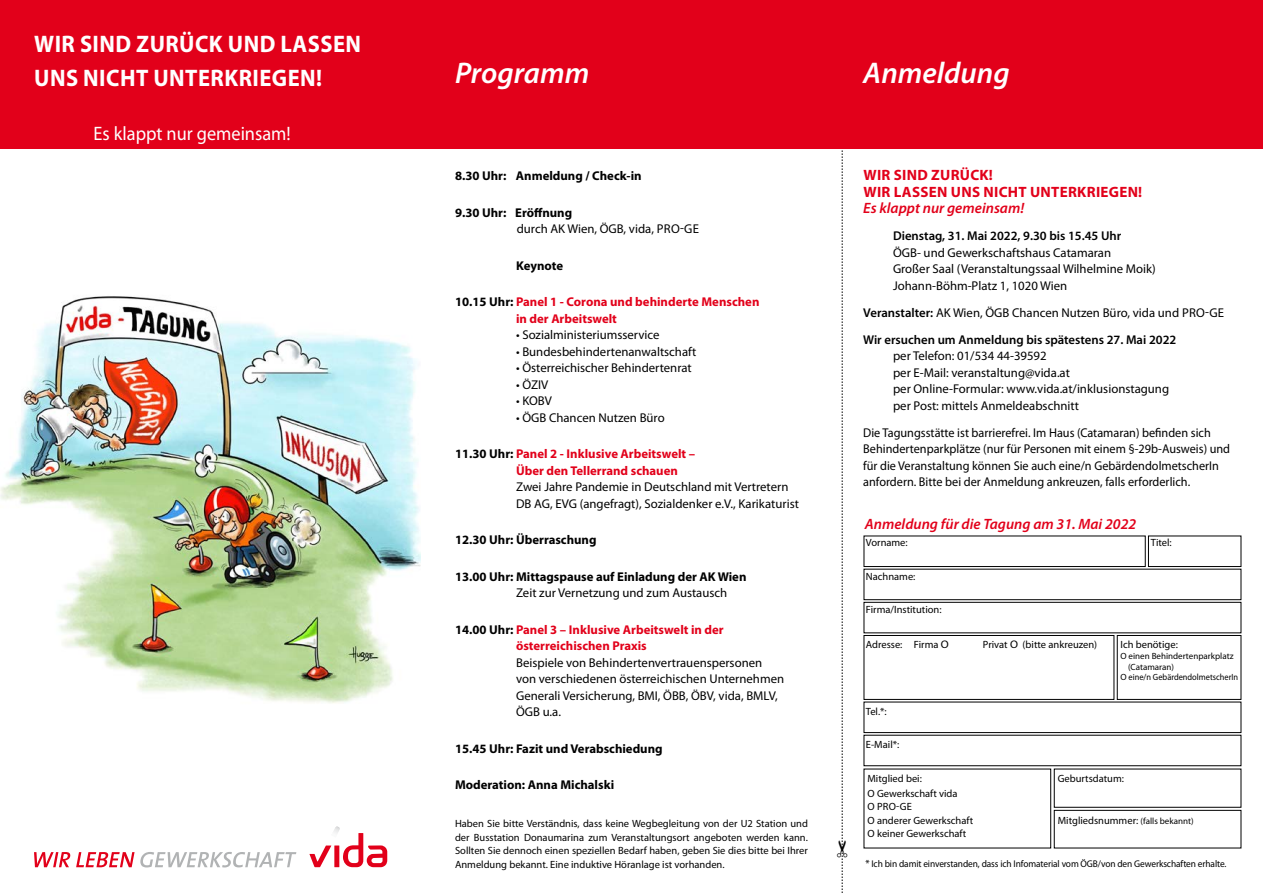
<style>
.page{position:relative;width:1263px;height:893px;background:#fff}
.page>*{position:absolute;margin:0;border:0;box-sizing:border-box;transform-origin:0 0}
.t1{font:italic 600 30px "Myriad Pro";color:#fff}
.t2{font:700 24px/34.2px "Myriad Pro";letter-spacing:.02em;color:#fff;scale:.94 1}
.t3{font:19.5px "Myriad Pro";color:#fff;scale:.94 1}
.t4{font:italic 600 15px "Myriad Pro";color:#e2001a}
.t5{font:700 15px/16.5px "Myriad Pro";letter-spacing:.02em;color:#e2001a}
.t6{font:12.75px/16.5px "Myriad Pro";color:#000}
.t7{font:12.75px/16.5px "Myriad Pro";color:#000;scale:.96 1}
.t8{font:700 12.75px/16.5px "Myriad Pro";color:#e2001a}
.t9{font:700 12.75px "Myriad Pro";color:#000}
.t10{font:600 12.75px/27px "Myriad Pro";color:#000}
.t11{font:10.5px/13.5px "Myriad Pro";color:#000}
.t12{font:9.75px "Myriad Pro";letter-spacing:-.01em;color:#000;scale:.96 1}
.t13{font:9px "Myriad Pro";color:#000}
.s1{color:#000}
.s2{font-weight:400}
.s3{font-size:10.95px}
.s4{font-size:9px}
.s5{font-size:10.5px}
</style>
<div class="page">
<img style="left:0;top:296px;width:421px;height:407px">
<div style="left:0;top:0;width:1263px;height:149px;background:#e2001a"></div>
<div style="left:864px;top:536px;width:281px;height:31px;border:1px solid #000"></div>
<div style="left:1148px;top:536px;width:93px;height:31px;border:1px solid #000"></div>
<div style="left:864px;top:569px;width:377px;height:31px;border:1px solid #000"></div>
<div style="left:864px;top:602px;width:377px;height:31px;border:1px solid #000"></div>
<div style="left:864px;top:635px;width:250px;height:65px;border:1px solid #000"></div>
<div style="left:1117px;top:635px;width:124px;height:65px;border:1px solid #000"></div>
<div style="left:864px;top:702px;width:377px;height:31px;border:1px solid #000"></div>
<div style="left:1054px;top:810px;width:187px;height:38px;border:1px solid #000"></div>
<svg style="left:34px;top:852px;width:36px;height:15px"></svg>
<svg style="left:76px;top:852px;width:220px;height:15px"></svg>
<svg style="left:309px;top:826px;width:78px;height:41px"></svg>
<svg style="left:841px;top:150px;width:2px;height:743px"></svg>
<h2 class="t2" style="left:34px;top:26px;width:349px">WIR SIND ZURÜCK UND LASSEN<br>UNS NICHT UNTERKRIEGEN!</h2>
<h3 class="t3" style="left:94px;top:121px;width:211px">Es klappt nur gemeinsam!</h3>
<h1 class="t1" style="left:455px;top:54px;width:136px">Programm</h1>
<h1 class="t1" style="left:863px;top:54px;width:148px">Anmeldung</h1>
<p class="t9" style="left:455px;top:168px;width:188px">8.30 Uhr: Anmeldung / Check-in</p>
<p class="t9" style="left:455px;top:204px;width:119px">9.30 Uhr: Eröffnung</p>
<p class="t6" style="left:517px;top:221px;width:184px">durch AK Wien, ÖGB, vida, PRO-GE</p>
<p class="t8" style="left:516px;top:293px;width:245px;text-indent:-61px"><span class="s1">10.15 Uhr:</span> Panel 1 - Corona und behinderte Menschen in der Arbeitswelt</p>
<p class="t6" style="left:516px;top:327px;width:145px">• Sozialministeriumsservice</p>
<p class="t6" style="left:516px;top:343px;width:182px">• Bundesbehindertenanwaltschaft</p>
<p class="t6" style="left:516px;top:360px;width:177px">• Österreichischer Behindertenrat</p>
<p class="t6" style="left:516px;top:376px;width:34px">• ÖZIV</p>
<p class="t6" style="left:516px;top:393px;width:37px">• KOBV</p>
<p class="t6" style="left:516px;top:409px;width:150px">• ÖGB Chancen Nutzen Büro</p>
<p class="t8" style="left:516px;top:445px;width:181px;text-indent:-61px"><span class="s1">11.30 Uhr:</span> Panel 2 - Inklusive Arbeitswelt –<br>Über den Tellerrand schauen</p>
<p class="t6" style="left:516px;top:479px;width:284px">Zwei Jahre Pandemie in Deutschland mit Vertretern<br>DB AG, EVG (angefragt), Sozialdenker e.V., Karikaturist</p>
<p class="t9" style="left:455px;top:532px;width:143px">12.30 Uhr: Überraschung</p>
<p class="t9" style="left:455px;top:568px;width:293px">13.00 Uhr: Mittagspause auf Einladung der AK Wien</p>
<p class="t6" style="left:516px;top:585px;width:213px">Zeit zur Vernetzung und zum Austausch</p>
<p class="t8" style="left:516px;top:621px;width:209px;text-indent:-61px"><span class="s1">14.00 Uhr:</span> Panel 3 – Inklusive Arbeitswelt in der österreichischen Praxis</p>
<p class="t6" style="left:516px;top:654px;width:270px">Beispiele von Behindertenvertrauenspersonen von verschiedenen österreichischen Unternehmen Generali Versicherung, BMI, ÖBB, ÖBV, vida, BMLV, ÖGB u.a.</p>
<p class="t9" style="left:455px;top:740px;width:209px">15.45 Uhr: Fazit und Verabschiedung</p>
<p class="t9" style="left:455px;top:777px;width:161px">Moderation: Anna Michalski</p>
<p class="t11" style="left:455px;top:817px;width:354px;text-align:justify">Haben Sie bitte Verständnis, dass keine Wegbegleitung von der U2 Station und der Busstation Donaumarina zum Veranstaltungsort angeboten werden kann.<br>Sollten Sie dennoch einen speziellen Bedarf haben, geben Sie dies bitte bei Ihrer Anmeldung bekannt. Eine induktive Höranlage ist vorhanden.</p>
<p class="t5" style="left:863px;top:166px;width:280px">WIR SIND ZURÜCK!<br>WIR LASSEN UNS NICHT UNTERKRIEGEN!</p>
<p class="t4" style="left:863px;top:199px;width:162px">Es klappt nur gemeinsam!</p>
<p class="t10" style="left:893px;top:222px;width:230px">Dienstag, 31. Mai 2022, 9.30 bis 15.45 Uhr</p>
<p class="t6" style="left:893px;top:244px;width:264px">ÖGB- und Gewerkschaftshaus Catamaran<br>Großer Saal (Veranstaltungssaal Wilhelmine Moik)<br>Johann-Böhm-Platz 1, 1020 Wien</p>
<p class="t10" style="left:863px;top:299px;width:362px">Veranstalter: <span class="s2">AK Wien, ÖGB Chancen Nutzen Büro, vida und PRO-GE<br></span>Wir ersuchen um Anmeldung bis spätestens 27. Mai 2022</p>
<p class="t6" style="left:893px;top:347px;width:278px">per Telefon: 01/534 44-39592<br>per E-Mail: veranstaltung@vida.at<br>per Online-Formular: www.vida.at/inklusionstagung per Post: mittels Anmeldeabschnitt</p>
<p class="t7" style="left:863px;top:424px;width:384px">Die Tagungsstätte ist barrierefrei. Im Haus (Catamaran) befinden sich Behindertenparkplätze (nur für Personen mit einem §-29b-Ausweis) und für die Veranstaltung können Sie auch eine/n GebärdendolmetscherIn anfordern. Bitte bei der Anmeldung ankreuzen, falls erforderlich.</p>
<p class="t4" style="left:865px;top:515px;width:273px">Anmeldung für die Tagung am 31. Mai 2022</p>
<p class="t11" style="left:866px;top:535px;width:43px">Vorname:</p>
<p class="t11" style="left:1151px;top:535px;width:22px">Titel:</p>
<p class="t11" style="left:866px;top:570px;width:51px">Nachname:</p>
<p class="t11" style="left:866px;top:603px;width:77px">Firma/Institution:</p>
<p class="t11" style="left:866px;top:637px;width:84px">Adresse: Firma <span class="s3">O</span></p>
<p class="t11" style="left:983px;top:637px;width:116px">Privat <span class="s3">O</span> (bitte ankreuzen)</p>
<p class="t11" style="left:1120px;top:637px;width:59px">Ich benötige:</p>
<p class="t13" style="left:1120px;top:650px;width:115px">O einen Behindertenparkplatz</p>
<p class="t13" style="left:1128px;top:661px;width:47px">(Catamaran)</p>
<p class="t13" style="left:1120px;top:672px;width:119px">O eine/n GebärdendolmetscherIn</p>
<p class="t11" style="left:866px;top:705px;width:22px">Tel.*:</p>
<p class="t11" style="left:866px;top:737px;width:35px">E-Mail*:</p>
<p class="t11" style="left:867px;top:771px;width:92px;line-height:15px">Mitglied bei:<br>O Gewerkschaft vida</p>
<p class="t11" style="left:867px;top:800px;width:107px">O PRO-GE<br>O anderer Gewerkschaft<br>O keiner Gewerkschaft</p>
<p class="t11" style="left:1058px;top:771px;width:68px">Geburtsdatum:</p>
<p class="t11" style="left:1058px;top:813px;width:137px">Mitgliedsnummer: <span class="s4">(falls bekannt)</span></p>
<p class="t12" style="left:865px;top:857px;width:378px"><span class="s5">*</span> Ich bin damit einverstanden, dass ich Infomaterial vom ÖGB/von den Gewerkschaften erhalte.</p>
</div>
